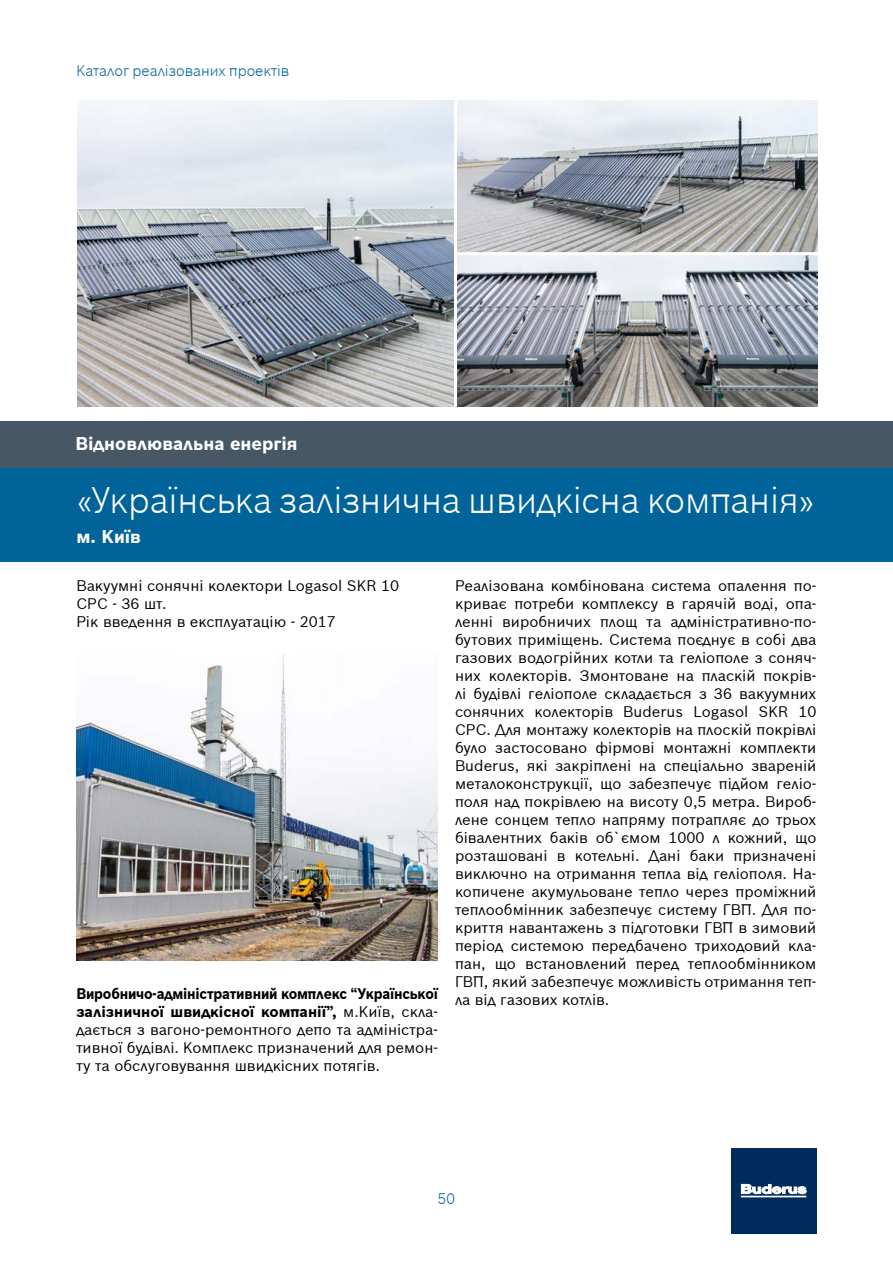
<style>
.page{position:relative;width:893px;height:1263px;background:#fff}
.page>*{position:absolute;margin:0;border:0;box-sizing:border-box;transform-origin:0 0}
.t1{font:300 36px "Bosch Sans";letter-spacing:-.005em;color:#fff}
.t2{font:700 18px "Bosch Sans";color:#fff}
.t3{font:15px/18px "Bosch Sans";color:#000;text-align:justify}
.t4{font:300 15px "Bosch Sans";color:#00639a}
.s1{font-weight:700}
</style>
<div class="page">
<div style="left:0;top:421px;width:893px;height:51px;background:#475765"></div>
<div style="left:0;top:468px;width:893px;height:93px;background:#00639a"></div>
<img style="left:76px;top:655px;width:362px;height:306px">
<img style="left:77px;top:101px;width:740px;height:306px">
<hr style="left:454px;top:101px;width:3px;height:306px;background:#fff">
<hr style="left:456px;top:252px;width:363px;height:3px;background:#fff">
<div style="left:731px;top:1148px;width:85px;height:85px;background:#002c5b"></div>
<div style="left:741px;top:1196px;width:65px;height:1px;border:1px solid #fff"></div>
<svg style="left:741px;top:1184px;width:65px;height:10px"></svg>
<p class="t4" style="left:77px;top:60px;width:214px">Каталог реалізованих проектів</p>
<p class="t2" style="left:76px;top:430px;width:224px">Відновлювальна енергія</p>
<h1 class="t1" style="left:76px;top:474px;width:740px">«Українська залізнична швидкісна компанія»</h1>
<p class="t2" style="left:76px;top:523px;width:66px">м. Київ</p>
<p class="t3" style="left:76px;top:575px;width:324px;text-align:left">Вакуумні сонячні колектори Logasol SKR 10<br>CPC - 36 шт.<br>Рік введення в експлуатацію - 2017</p>
<p class="t3" style="left:76px;top:984px;width:363px"><span class="s1">Виробничо-адміністративний комплекс “Української залізничної швидкісної компанії”,</span> м.Київ, скла&shy;дається з вагоно-ремонтного депо та адміністра&shy;тивної будівлі. Комплекс призначений для ремон&shy;ту та обслуговування швидкісних потягів.</p>
<p class="t3" style="left:455px;top:575px;width:363px">Реалізована комбінована система опалення по&shy;криває потреби комплексу в гарячій воді, опа&shy;ленні виробничих площ та адміністративно-по&shy;бутових приміщень. Система поєднує в собі два газових водогрійних котли та геліополе з соняч&shy;них колекторів. Змонтоване на пласкій покрів&shy;лі будівлі геліополе складається з 36 вакуумних сонячних колекторів Buderus Logasol SKR 10<br>CPC. Для монтажу колекторів на плоскій покрівлі було застосовано фірмові монтажні комплекти Buderus, які закріплені на спеціально звареній металоконструкції, що забезпечує підйом геліо&shy;поля над покрівлею на висоту 0,5 метра. Вироб&shy;лене сонцем тепло напряму потрапляє до трьох бівалентних баків об`ємом 1000 л кожний, що розташовані в котельні. Дані баки призначені виключно на отримання тепла від геліополя. На&shy;копичене акумульоване тепло через проміжний теплообмінник забезпечує систему ГВП. Для по&shy;криття навантажень з підготовки ГВП в зимовий період системою передбачено триходовий кла&shy;пан, що встановлений перед теплообмінником ГВП, який забезпечує можливість отримання теп&shy;ла від газових котлів.</p>
<p class="t4" style="left:438px;top:1188px;width:19px">50</p>
</div>
